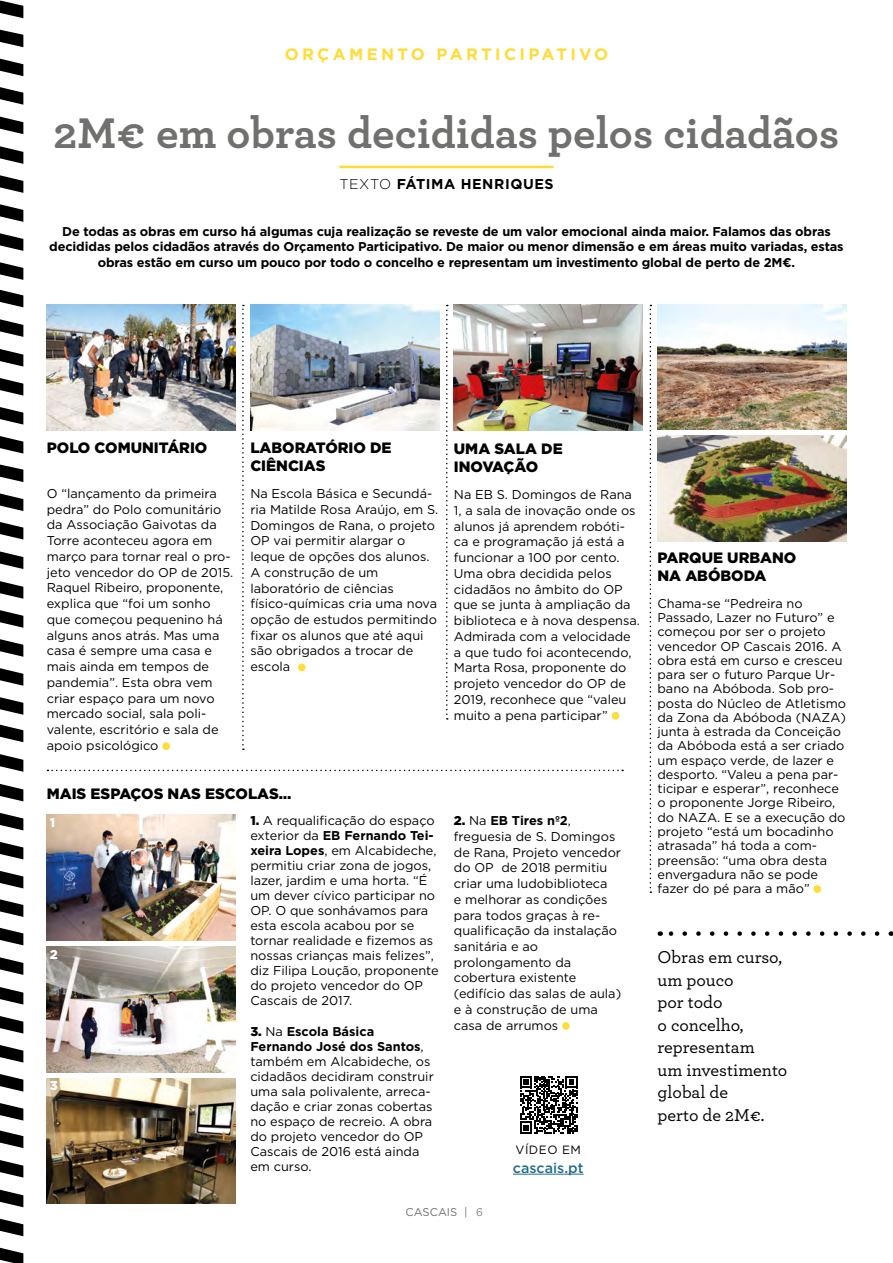
<style>
.page{position:relative;width:893px;height:1263px;background:#fff}
.page>*{position:absolute;margin:0;border:0;box-sizing:border-box;transform-origin:0 0}
.t1{font:700 45px "Archer";color:#70706f}
.t2{font:500 18px/22.5px "Archer";color:#000}
.t3{font:700 16.5px "Gotham";letter-spacing:.2em;color:#fedc39}
.t4{font:900 15px/18px "Gotham";color:#000}
.t5{font:700 14.25px "Gotham";letter-spacing:.04em;color:#000}
.t6{font:500 14.25px "Gotham";color:#236d8c}
.t7{font:12.75px/15.8px "Gotham";color:#000}
.t8{font:700 12.75px/15.8px "Gotham";letter-spacing:-.01em;color:#000;text-align:center}
.t9{font:900 12.75px "Gotham";color:#fff}
.t10{font:12px "Gotham";letter-spacing:.04em;color:#000}
.t11{font:11.25px "Gotham";color:#70706f}
.s1{font-weight:300}
.s2{font-weight:900}
.s3{font-weight:700}
.s4{font-family:"Archer";font-size:12px}
</style>
<div class="page">
<img style="left:47px;top:305px;width:188px;height:126px">
<img style="left:657px;top:304px;width:189px;height:126px">
<img style="left:454px;top:305px;width:189px;height:126px">
<img style="left:47px;top:815px;width:188px;height:125px">
<img style="left:47px;top:947px;width:188px;height:126px">
<img style="left:47px;top:1078px;width:188px;height:126px">
<img style="left:250px;top:305px;width:189px;height:126px">
<img style="left:657px;top:436px;width:189px;height:106px">
<hr style="left:339px;top:166px;width:215px;height:2px;background:#fedc39">
<div style="left:162px;top:742px;width:8px;height:8px;background:#fedc39;border-radius:50%"></div>
<div style="left:813px;top:885px;width:8px;height:8px;background:#fedc39;border-radius:50%"></div>
<div style="left:298px;top:664px;width:8px;height:7px;background:#fedc39;border-radius:50%"></div>
<div style="left:612px;top:712px;width:7px;height:8px;background:#fedc39;border-radius:50%"></div>
<div style="left:562px;top:1022px;width:8px;height:8px;background:#fedc39;border-radius:50%"></div>
<svg style="left:668px;top:931px;width:209px;height:5px"></svg>
<svg style="left:242px;top:305px;width:2px;height:445px"></svg>
<svg style="left:446px;top:305px;width:2px;height:415px"></svg>
<svg style="left:650px;top:305px;width:1px;height:588px"></svg>
<svg style="left:48px;top:770px;width:575px;height:1px"></svg>
<svg style="left:0;top:1px;width:23px;height:17px"></svg>
<svg style="left:0;top:30px;width:23px;height:17px"></svg>
<svg style="left:0;top:59px;width:23px;height:17px"></svg>
<svg style="left:0;top:87px;width:23px;height:18px"></svg>
<svg style="left:0;top:117px;width:23px;height:17px"></svg>
<svg style="left:0;top:146px;width:23px;height:18px"></svg>
<svg style="left:0;top:175px;width:23px;height:18px"></svg>
<svg style="left:0;top:204px;width:23px;height:18px"></svg>
<svg style="left:0;top:233px;width:23px;height:18px"></svg>
<svg style="left:0;top:262px;width:23px;height:18px"></svg>
<svg style="left:0;top:290px;width:23px;height:17px"></svg>
<svg style="left:0;top:319px;width:23px;height:18px"></svg>
<svg style="left:0;top:349px;width:23px;height:18px"></svg>
<svg style="left:0;top:378px;width:23px;height:18px"></svg>
<svg style="left:0;top:407px;width:23px;height:18px"></svg>
<svg style="left:0;top:436px;width:23px;height:18px"></svg>
<svg style="left:0;top:465px;width:23px;height:17px"></svg>
<svg style="left:0;top:493px;width:23px;height:18px"></svg>
<svg style="left:0;top:522px;width:23px;height:17px"></svg>
<svg style="left:0;top:551px;width:23px;height:18px"></svg>
<svg style="left:0;top:581px;width:23px;height:18px"></svg>
<svg style="left:0;top:610px;width:23px;height:18px"></svg>
<svg style="left:0;top:639px;width:23px;height:18px"></svg>
<svg style="left:0;top:668px;width:23px;height:18px"></svg>
<svg style="left:0;top:697px;width:23px;height:18px"></svg>
<svg style="left:0;top:725px;width:23px;height:17px"></svg>
<svg style="left:0;top:754px;width:23px;height:18px"></svg>
<svg style="left:0;top:784px;width:23px;height:17px"></svg>
<svg style="left:0;top:813px;width:23px;height:17px"></svg>
<svg style="left:0;top:842px;width:23px;height:17px"></svg>
<svg style="left:0;top:871px;width:23px;height:17px"></svg>
<svg style="left:0;top:899px;width:23px;height:18px"></svg>
<svg style="left:0;top:928px;width:23px;height:17px"></svg>
<svg style="left:0;top:957px;width:23px;height:18px"></svg>
<svg style="left:0;top:987px;width:23px;height:17px"></svg>
<svg style="left:0;top:1016px;width:23px;height:17px"></svg>
<svg style="left:0;top:1045px;width:23px;height:17px"></svg>
<svg style="left:0;top:1074px;width:23px;height:17px"></svg>
<svg style="left:0;top:1103px;width:23px;height:17px"></svg>
<svg style="left:0;top:1130px;width:23px;height:18px"></svg>
<svg style="left:0;top:1160px;width:23px;height:17px"></svg>
<svg style="left:0;top:1190px;width:23px;height:17px"></svg>
<svg style="left:0;top:1219px;width:23px;height:17px"></svg>
<svg style="left:0;top:1248px;width:23px;height:15px"></svg>
<svg style="left:520px;top:1076px;width:58px;height:58px"></svg>
<hr style="left:513px;top:1174px;width:71px;height:1px;background:#236d8c">
<p class="t3" style="left:285px;top:43px;width:325px">ORÇAMENTO PARTICIPATIVO</p>
<h1 class="t1" style="left:54px;top:97px;width:787px">2M€ em obras decididas pelos cidadãos</h1>
<p class="t5" style="left:339px;top:175px;width:216px"><span class="s1">TEXTO</span> FÁTIMA HENRIQUES</p>
<p class="t8" style="left:49px;top:223px;width:796px">De todas as obras em curso há algumas cuja realização se reveste de um valor emocional ainda maior. Falamos das obras decididas pelos cidadãos através do Orçamento Participativo. De maior ou menor dimensão e em áreas muito variadas, estas obras estão em curso um pouco por todo o concelho e representam um investimento global de perto de 2M€.</p>
<p class="t4" style="left:47px;top:439px;width:162px">POLO COMUNITÁRIO</p>
<p class="t7" style="left:47px;top:485px;width:188px">O “lançamento da primeira pedra” do Polo comunitário da Associação Gaivotas da<br>Torre aconteceu agora em março para tornar real o pro&shy;jeto vencedor do OP de 2015.<br>Raquel Ribeiro, proponente, explica que “foi um sonho que começou pequenino há alguns anos atrás. Mas uma casa é sempre uma casa e mais ainda em tempos de pandemia”. Esta obra vem criar espaço para um novo mercado social, sala poli&shy;valente, escritório e sala de apoio psicológico</p>
<p class="t4" style="left:250px;top:439px;width:143px">LABORATÓRIO DE<br>CIÊNCIAS</p>
<p class="t7" style="left:250px;top:485px;width:189px">Na Escola Básica e Secundá&shy;ria Matilde Rosa Araújo, em S.<br>Domingos de Rana, o projeto<br>OP vai permitir alargar o leque de opções dos alunos.<br>A construção de um laboratório de ciências físico-químicas cria uma nova opção de estudos permitindo fixar os alunos que até aqui são obrigados a trocar de escola</p>
<p class="t4" style="left:47px;top:785px;width:246px">MAIS ESPAÇOS NAS ESCOLAS…</p>
<p class="t9" style="left:50px;top:814px;width:7px">1</p>
<p class="t9" style="left:50px;top:946px;width:9px">2</p>
<p class="t9" style="left:50px;top:1077px;width:9px">3</p>
<p class="t7" style="left:250px;top:812px;width:190px;line-height:15px"><span class="s2">1.</span> A requalificação do espaço exterior da <span class="s3">EB Fernando Tei&shy;xeira Lopes</span>, em Alcabideche, permitiu criar zona de jogos, lazer, jardim e uma horta. “É um dever cívico participar no<br>OP. O que sonhávamos para esta escola acabou por se tornar realidade e fizemos as nossas crianças mais felizes”, diz Filipa Loução, proponente do projeto vencedor do OP<br>Cascais de 2017.</p>
<p class="t7" style="left:250px;top:1024px;width:185px;line-height:15px"><span class="s2">3.</span> Na <span class="s3">Escola Básica<br>Fernando José dos Santos</span>, também em Alcabideche, os cidadãos decidiram construir uma sala polivalente, arreca&shy;dação e criar zonas cobertas no espaço de recreio. A obra do projeto vencedor do OP<br>Cascais de 2016 está ainda em curso.</p>
<p class="t4" style="left:454px;top:440px;width:110px">UMA SALA DE<br>INOVAÇÃO</p>
<p class="t7" style="left:454px;top:486px;width:187px">Na EB S. Domingos de Rana<br>1, a sala de inovação onde os alunos já aprendem robóti&shy;ca e programação já está a funcionar a 100 por cento.<br>Uma obra decidida pelos cidadãos no âmbito do OP que se junta à ampliação da biblioteca e à nova despensa.<br>Admirada com a velocidade a que tudo foi acontecendo,<br>Marta Rosa, proponente do projeto vencedor do OP de<br>2019, reconhece que “valeu muito a pena participar”</p>
<p class="t7" style="left:454px;top:812px;width:169px"><span class="s2">2.</span> Na <span class="s3">EB Tires nº2</span>, freguesia de S. Domingos de Rana, Projeto vencedor do OP de 2018 permitiu criar uma ludobiblioteca<br>e melhorar as condições para todos graças à re&shy;qualificação da instalação sanitária e ao prolongamento da cobertura existente (edifício das salas de aula) e à construção de uma casa de arrumos</p>
<p class="t10" style="left:515px;top:1142px;width:67px">VÍDEO EM</p>
<p class="t6" style="left:513px;top:1158px;width:72px">cascais.pt</p>
<p class="t11" style="left:405px;top:1205px;width:79px">CASCAIS | <span class="s4">6</span></p>
<p class="t4" style="left:657px;top:549px;width:140px">PARQUE URBANO<br>NA ABÓBODA</p>
<p class="t7" style="left:657px;top:596px;width:190px;line-height:14.2px">Chama-se “Pedreira no<br>Passado, Lazer no Futuro” e começou por ser o projeto vencedor OP Cascais 2016. A obra está em curso e cresceu para ser o futuro Parque Ur&shy;bano na Abóboda. Sob pro&shy;posta do Núcleo de Atletismo da Zona da Abóboda (NAZA) junta à estrada da Conceição da Abóboda está a ser criado um espaço verde, de lazer e desporto. “Valeu a pena par&shy;ticipar e esperar”, reconhece o proponente Jorge Ribeiro, do NAZA. E se a execução do projeto “está um bocadinho atrasada” há toda a com&shy;preensão: “uma obra desta envergadura não se pode fazer do pé para a mão”</p>
<h2 class="t2" style="left:657px;top:945px;width:131px">Obras em curso, um pouco<br>por todo<br>o concelho, representam<br>um investimento global de<br>perto de 2M€.</h2>
</div>
